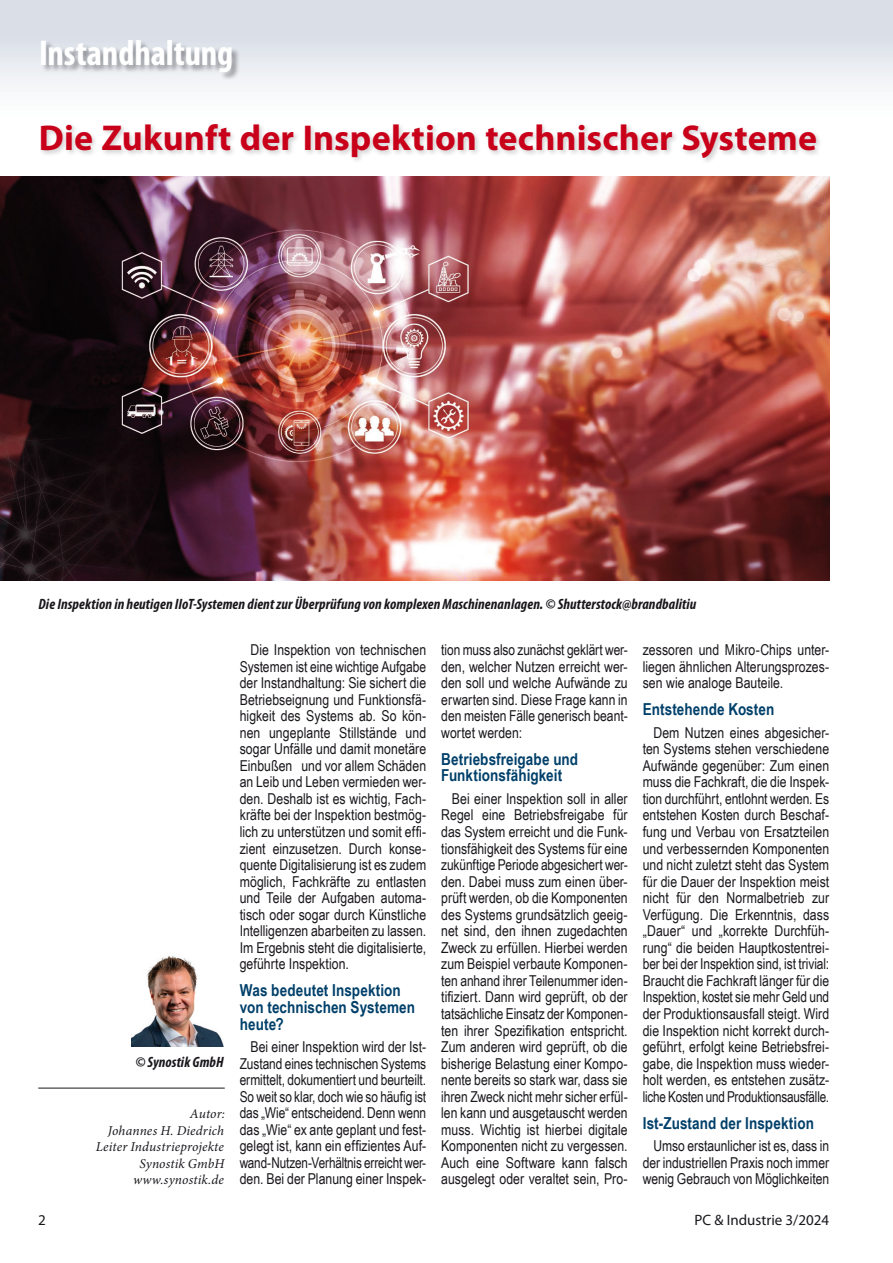
<style>
.page{position:relative;width:893px;height:1263px;background:#fff}
.page>*{position:absolute;margin:0;border:0;box-sizing:border-box;transform-origin:0 0}
.t1{font:700 36px "Myriad Pro";letter-spacing:.005em;color:#c90019}
.t2{font:700 condensed 36px "Myriad Pro";letter-spacing:-.005em;color:#fff}
.t3{font:700 16.5px/16.5px "Arial Narrow";letter-spacing:.005em;color:#00406a}
.t4{font:15px/16.5px "Arial Narrow";color:#1a171c;text-align:justify}
.t5{font:italic 700 condensed 15px "Myriad Pro";letter-spacing:.005em;color:#1a171c}
.t6{font:15px "Myriad Pro";color:#1a171c}
.t7{font:italic 13.5px/16.5px "Minion Pro";letter-spacing:.01em;color:#1a171c;text-align:right}
</style>
<div class="page">
<div style="left:0;top:0;width:893px;height:128px;background:linear-gradient(to bottom,#d2d8e2,#fff)"></div>
<hr style="left:38px;top:1088px;width:187px;height:1px;background:#1a171c">
<img style="left:132px;top:955px;width:92px;height:91px">
<div style="left:39px;top:122px;width:783px;height:43px;background:#1a171c;opacity:.2"></div>
<div style="left:41px;top:40px;width:200px;height:41px;background:#1a171c;opacity:.4"></div>
<img style="left:0;top:176px;width:829px;height:404px">
<h1 class="t2" style="left:39px;top:30px;width:196px">Instandhaltung</h1>
<h1 class="t1" style="left:39px;top:114px;width:780px">Die Zukunft der Inspektion technischer Systeme</h1>
<p class="t5" style="left:39px;top:595px;width:659px">Die Inspektion in heutigen IIoT-Systemen dient zur Überprüfung von komplexen Maschinenanlagen. © Shutterstock@brandbalitiu</p>
<p class="t5" style="left:135px;top:1052px;width:90px">© Synostik GmbH</p>
<p class="t7" style="left:96px;top:1106px;width:131px">Autor:<br>Johannes H. Diedrich<br>Leiter Industrieprojekte<br>Synostik GmbH www.synostik.de</p>
<p class="t4" style="left:240px;top:641px;width:188px;text-indent:11px">Die Inspektion von technischen Systemen ist eine wichtige Aufgabe der Instandhaltung: Sie sichert die Betriebseignung und Funktionsfä&shy;higkeit des Systems ab. So kön&shy;nen ungeplante Stillstände und sogar Unfälle und damit monetäre Einbußen und vor allem Schäden an Leib und Leben vermieden wer&shy;den. Deshalb ist es wichtig, Fach&shy;kräfte bei der Inspektion bestmög&shy;lich zu unterstützen und somit effi&shy;zient einzusetzen. Durch konse&shy;quente Digitalisierung ist es zudem möglich, Fachkräfte zu entlasten und Teile der Aufgaben automa&shy;tisch oder sogar durch Künstliche Intelligenzen abarbeiten zu lassen.<br>Im Ergebnis steht die digitalisierte, geführte Inspektion.</p>
<p class="t3" style="left:240px;top:981px;width:177px">Was bedeutet Inspektion von technischen Systemen heute?</p>
<p class="t4" style="left:240px;top:1038px;width:188px;text-indent:11px">Bei einer Inspektion wird der Ist-Zustand eines technischen Systems ermittelt, dokumentiert und beurteilt.<br>So weit so klar, doch wie so häufig ist das „Wie“ entscheidend. Denn wenn das „Wie“ ex ante geplant und fest&shy;gelegt ist, kann ein effizientes Auf&shy;wand-Nutzen-Verhältnis erreicht wer&shy;den. Bei der Planung einer Inspek-</p>
<p class="t4" style="left:441px;top:641px;width:188px">tion muss also zunächst geklärt wer&shy;den, welcher Nutzen erreicht wer&shy;den soll und welche Aufwände zu erwarten sind. Diese Frage kann in den meisten Fälle generisch beant&shy;wortet werden:</p>
<p class="t3" style="left:441px;top:750px;width:138px">Betriebsfreigabe und<br>Funktionsfähigkeit</p>
<p class="t4" style="left:441px;top:790px;width:188px;text-indent:11px">Bei einer Inspektion soll in aller Regel eine Betriebsfreigabe für das System erreicht und die Funk&shy;tionsfähigkeit des Systems für eine zukünftige Periode abgesichert wer&shy;den. Dabei muss zum einen über&shy;prüft werden, ob die Komponenten des Systems grundsätzlich geeig&shy;net sind, den ihnen zugedachten Zweck zu erfüllen. Hierbei werden zum Beispiel verbaute Komponen&shy;ten anhand ihrer Teilenummer iden&shy;tifiziert. Dann wird geprüft, ob der tatsächliche Einsatz der Komponen&shy;ten ihrer Spezifikation entspricht.<br>Zum anderen wird geprüft, ob die bisherige Belastung einer Kompo&shy;nente bereits so stark war, dass sie ihren Zweck nicht mehr sicher erfül&shy;len kann und ausgetauscht werden muss. Wichtig ist hierbei digitale Komponenten nicht zu vergessen.<br>Auch eine Software kann falsch ausgelegt oder veraltet sein, Pro-</p>
<p class="t4" style="left:643px;top:641px;width:188px">zessoren und Mikro-Chips unter&shy;liegen ähnlichen Alterungsprozes&shy;sen wie analoge Bauteile.</p>
<p class="t3" style="left:643px;top:700px;width:133px">Entstehende Kosten</p>
<p class="t4" style="left:643px;top:724px;width:188px;text-indent:11px">Dem Nutzen eines abgesicher&shy;ten Systems stehen verschiedene Aufwände gegenüber: Zum einen muss die Fachkraft, die die Inspek&shy;tion durchführt, entlohnt werden. Es entstehen Kosten durch Beschaf&shy;fung und Verbau von Ersatzteilen und verbessernden Komponenten und nicht zuletzt steht das System für die Dauer der Inspektion meist nicht für den Normalbetrieb zur Verfügung. Die Erkenntnis, dass „Dauer“ und „korrekte Durchfüh&shy;rung“ die beiden Hauptkostentrei&shy;ber bei der Inspektion sind, ist trivial:<br>Braucht die Fachkraft länger für die Inspektion, kostet sie mehr Geld und der Produktionsausfall steigt. Wird die Inspektion nicht korrekt durch&shy;geführt, erfolgt keine Betriebsfrei&shy;gabe, die Inspektion muss wieder&shy;holt werden, es entstehen zusätz&shy;liche Kosten und Produktionsausfälle.</p>
<p class="t3" style="left:643px;top:1114px;width:173px">Ist-Zustand der Inspektion</p>
<p class="t4" style="left:643px;top:1137px;width:188px;text-indent:11px">Umso erstaunlicher ist es, dass in der industriellen Praxis noch immer wenig Gebrauch von Möglichkeiten</p>
<p class="t6" style="left:38px;top:1210px;width:9px">2</p>
<p class="t6" style="left:694px;top:1210px;width:136px">PC &amp; Industrie 3/2024</p>
</div>
